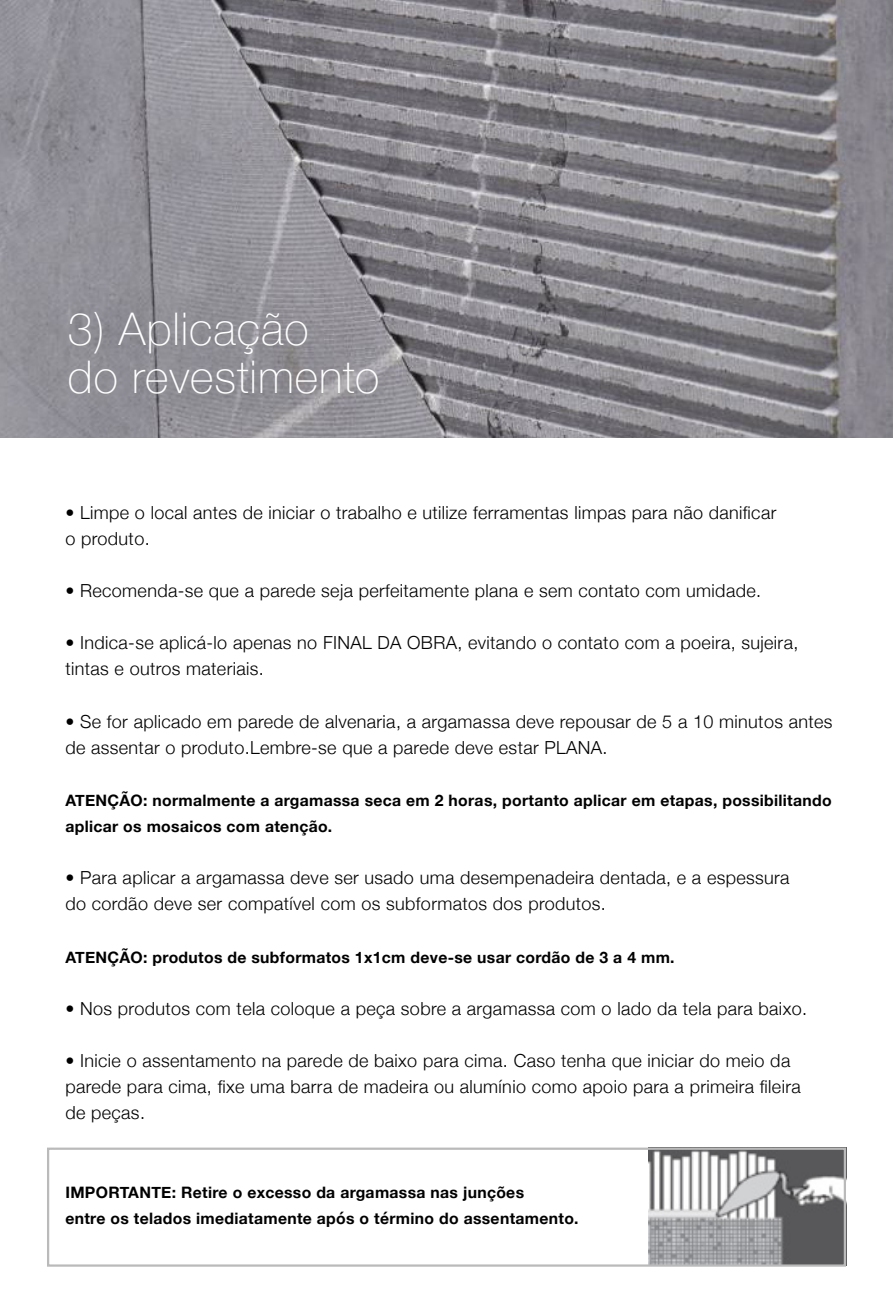
<style>
.page{position:relative;width:893px;height:1308px;background:#fff}
.page>*{position:absolute;margin:0;border:0;box-sizing:border-box;transform-origin:0 0}
.t1{font:100 45px/48.6px "Helvetica Neue";letter-spacing:.02em;color:#fff}
.t2{font:300 18px/26.1px "Helvetica Neue";letter-spacing:.02em;color:#000}
.t3{font:700 15.75px/26.1px "Helvetica Neue";letter-spacing:.02em;color:#000}
</style>
<div class="page">
<img style="left:648px;top:1150px;width:195px;height:113px">
<div style="left:47px;top:1147px;width:799px;height:119px;border:2px solid #bababa"></div>
<img style="left:0;top:0;width:893px;height:437px">
<h1 class="t1" style="left:68px;top:302px;width:313px">3) Aplicação<br>do revestimento</h1>
<p class="t2" style="left:65px;top:498px;width:712px">• Limpe o local antes de iniciar o trabalho e utilize ferramentas limpas para não danificar o produto.</p>
<p class="t2" style="left:65px;top:576px;width:697px">• Recomenda-se que a parede seja perfeitamente plana e sem contato com umidade.</p>
<p class="t2" style="left:65px;top:628px;width:734px">• Indica-se aplicá-lo apenas no FINAL DA OBRA, evitando o contato com a poeira, sujeira, tintas e outros materiais.</p>
<p class="t2" style="left:65px;top:707px;width:769px">• Se for aplicado em parede de alvenaria, a argamassa deve repousar de 5 a 10 minutos antes de assentar o produto.Lembre-se que a parede deve estar PLANA.</p>
<p class="t3" style="left:65px;top:787px;width:768px">ATENÇÃO: normalmente a argamassa seca em 2 horas, portanto aplicar em etapas, possibilitando aplicar os mosaicos com atenção.</p>
<p class="t2" style="left:65px;top:863px;width:726px">• Para aplicar a argamassa deve ser usado uma desempenadeira dentada, e a espessura do cordão deve ser compatível com os subformatos dos produtos.</p>
<p class="t3" style="left:65px;top:944px;width:611px">ATENÇÃO: produtos de subformatos 1x1cm deve-se usar cordão de 3 a 4 mm.</p>
<p class="t2" style="left:65px;top:994px;width:743px">• Nos produtos com tela coloque a peça sobre a argamassa com o lado da tela para baixo.</p>
<p class="t2" style="left:65px;top:1046px;width:737px">• Inicie o assentamento na parede de baixo para cima. Caso tenha que iniciar do meio da parede para cima, fixe uma barra de madeira ou alumínio como apoio para a primeira fileira de peças.</p>
<p class="t3" style="left:65px;top:1179px;width:515px">IMPORTANTE: Retire o excesso da argamassa nas junções<br>entre os telados imediatamente após o término do assentamento.</p>
</div>
